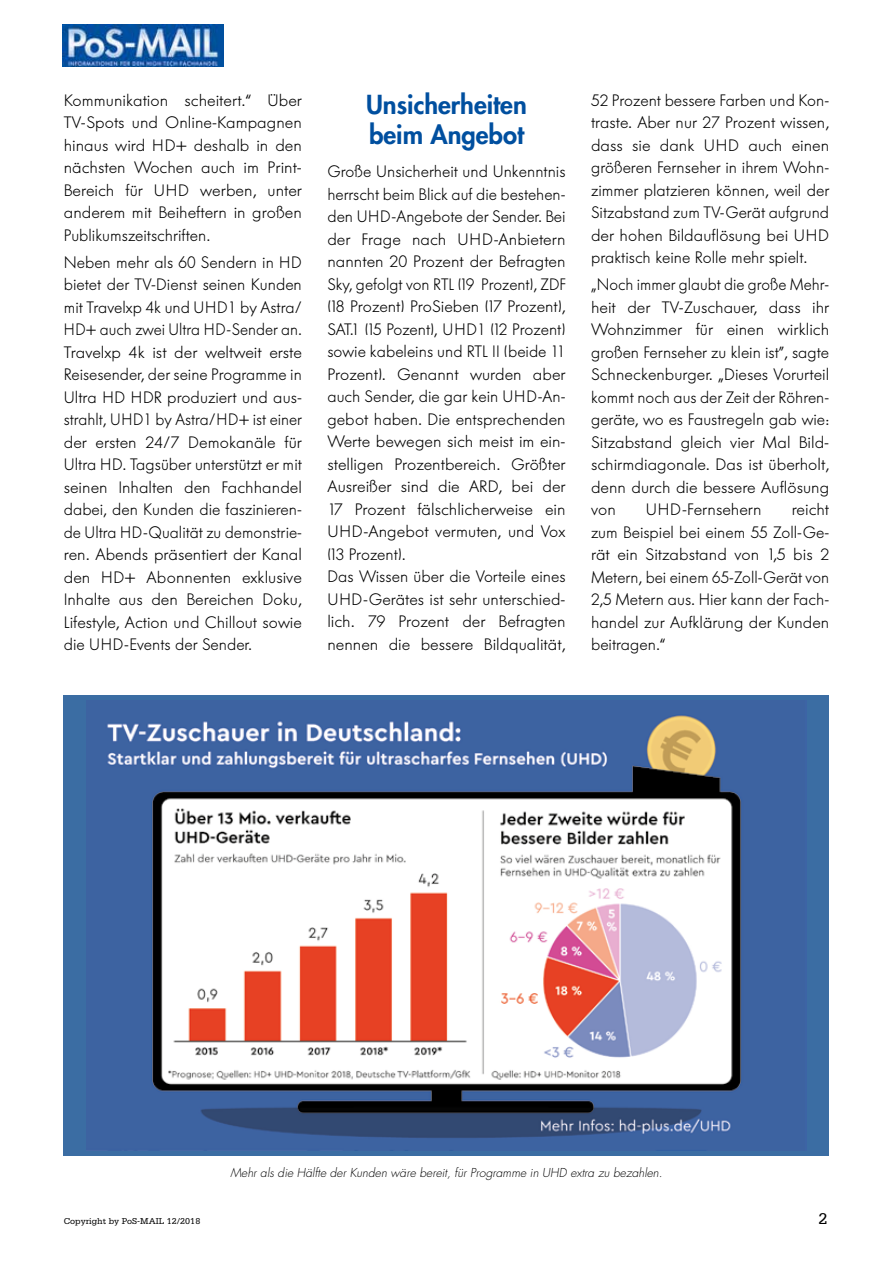
<style>
.page{position:relative;width:893px;height:1263px;background:#fff}
.page>*{position:absolute;margin:0;border:0;box-sizing:border-box;transform-origin:0 0}
.t1{font:800 25.5px/30px "Futura";color:#004f9f}
.t2{font:300 16.5px/22.5px "Futura BQ";color:#000;text-align:justify}
.t3{font:16.5px "Serifa";color:#000}
.t4{font:italic 300 12px "Futura";color:#000}
.t5{font:9px "Serifa";color:#000}
</style>
<div class="page">
<img style="left:63px;top:25px;width:160px;height:42px">
<div style="left:64px;top:695px;width:765px;height:460px;background:#3d63a1"></div>
<img style="left:86px;top:714px;width:658px;height:436px">
<p class="t2" style="left:64px;top:89px;width:240px">Kommunikation scheitert.“ Über TV-Spots und Online-Kampagnen hinaus wird HD+ deshalb in den nächsten Wochen auch im Print-Bereich für UHD werben, unter anderem mit Beiheftern in großen Publikumszeitschriften.</p>
<p class="t2" style="left:64px;top:251px;width:240px">Neben mehr als 60 Sendern in HD bietet der TV-Dienst seinen Kunden mit Travelxp 4k und UHD1 by Astra/ HD+ auch zwei Ultra HD-Sender an.<br>Travelxp 4k ist der weltweit erste Reisesender, der seine Programme in Ultra HD HDR produziert und aus&shy;strahlt, UHD1 by Astra/HD+ ist einer der ersten 24/7 Demokanäle für Ultra HD. Tagsüber unterstützt er mit seinen Inhalten den Fachhandel dabei, den Kunden die faszinieren&shy;de Ultra HD-Qualität zu demonstrie&shy;ren. Abends präsentiert der Kanal den HD+ Abonnenten exklusive Inhalte aus den Bereichen Doku, Lifestyle, Action und Chillout sowie die UHD-Events der Sender.</p>
<h1 class="t1" style="left:366px;top:89px;width:162px">Unsicherheiten beim Angebot</h1>
<p class="t2" style="left:327px;top:160px;width:240px;text-align:left">Große Unsicherheit und Unkenntnis herrscht beim Blick auf die bestehen&shy;den UHD-Angebote der Sender. Bei der Frage nach UHD-Anbietern nannten 20 Prozent der Befragten<br>Sky, gefolgt von RTL (19 Prozent), ZDF (18 Prozent) ProSieben (17 Prozent),<br>SAT.1 (15 Pozent), UHD1 (12 Prozent) sowie kabeleins und RTL II (beide 11<br>Prozent). Genannt wurden aber auch Sender, die gar kein UHD-An&shy;gebot haben. Die entsprechenden<br>Werte bewegen sich meist im ein&shy;stelligen Prozentbereich. Größter<br>Ausreißer sind die ARD, bei der<br>17 Prozent fälschlicherweise ein<br>UHD-Angebot vermuten, und Vox (13 Prozent).<br>Das Wissen über die Vorteile eines<br>UHD-Gerätes ist sehr unterschied&shy;lich. 79 Prozent der Befragten nennen die bessere Bildqualität,</p>
<p class="t2" style="left:591px;top:89px;width:240px">52 Prozent bessere Farben und Kon&shy;traste. Aber nur 27 Prozent wissen, dass sie dank UHD auch einen größeren Fernseher in ihrem Wohn&shy;zimmer platzieren können, weil der Sitzabstand zum TV-Gerät aufgrund der hohen Bildauflösung bei UHD praktisch keine Rolle mehr spielt.</p>
<p class="t2" style="left:591px;top:273px;width:240px">„Noch immer glaubt die große Mehr&shy;heit der TV-Zuschauer, dass ihr Wohnzimmer für einen wirklich großen Fernseher zu klein ist”, sagte Schneckenburger. „Dieses Vorurteil kommt noch aus der Zeit der Röhren&shy;geräte, wo es Faustregeln gab wie:<br>Sitzabstand gleich vier Mal Bild&shy;schirmdiagonale. Das ist überholt, denn durch die bessere Auflösung von</p>
<p class="t2" style="left:591px;top:498px;width:240px;text-indent:201px">reicht zum Beispiel bei einem 55 Zoll-Ge&shy;rät ein Sitzabstand von 1,5 bis 2<br>Metern, bei einem 65-Zoll-Gerät von 2,5 Metern aus. Hier kann der Fach&shy;handel zur Aufklärung der Kunden beitragen.“</p>
<p class="t2" style="left:646px;top:498px;width:117px">UHD-Fernsehern</p>
<p class="t4" style="left:230px;top:1165px;width:434px">Mehr als die Hälfte der Kunden wäre bereit, für Programme in UHD extra zu bezahlen.</p>
<p class="t5" style="left:64px;top:1216px;width:138px">Copyright by PoS-MAIL 12/2018</p>
<p class="t3" style="left:818px;top:1210px;width:11px">2</p>
</div>
